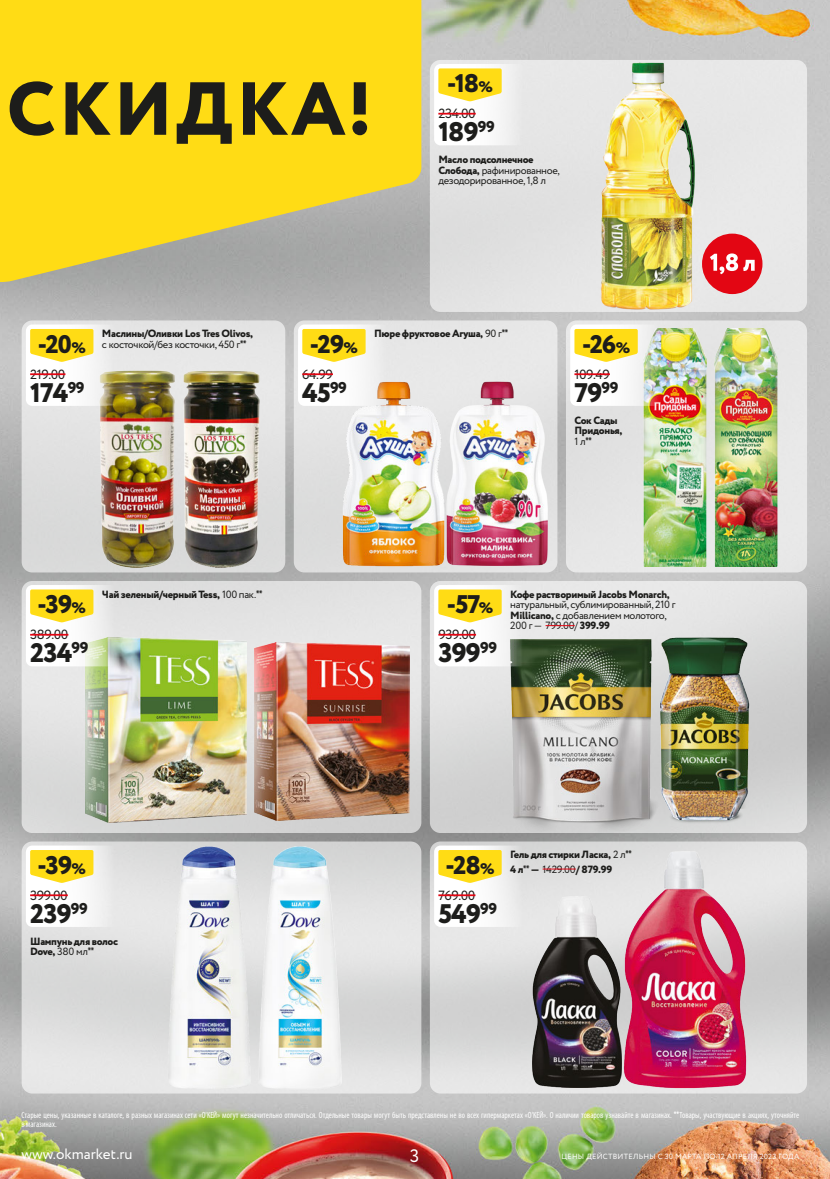
<style>
.page{position:relative;width:830px;height:1179px;background:#fff}
.page>*{position:absolute;margin:0;border:0;box-sizing:border-box;transform-origin:0 0}
.t1{font:800 75px "Circe";letter-spacing:.04em;color:#1d1d1b}
.t2{font:800 26.85px "Circe";letter-spacing:-.03em;color:#1d1d1b}
.t3{font:800 25.5px "Circe";letter-spacing:-.04em;color:#1d1d1b}
.t4{font:18px "Circe";color:#fff}
.t5{font:15px "Circe";color:#fff}
.t6{font:13.35px "Circe";letter-spacing:-.03em;color:#1d1d1b}
.t7{font:800 10.5px/10.5px "Circe";letter-spacing:-.03em;color:#1d1d1b}
.t8{font:10.5px/10.5px "Circe";letter-spacing:-.03em;color:#1d1d1b}
.t9{font:condensed 9px/9px "Myriad Pro";color:#fff;scale:.95 1}
.t10{font:7.5px "Circe";letter-spacing:.03em;color:#fff}
.s1{font-size:15.3px}
.s2{font-weight:800}
.s3{font-weight:400}
.s4{font-family:"PT Sans";font-weight:700;font-stretch:condensed}
.s5{font-family:"PT Sans";font-weight:700}
</style>
<div class="page">
<img style="left:0;top:0;width:830px;height:1179px">
<svg style="left:430px;top:841px;width:377px;height:252px;background:#dbdbdb"></svg>
<img style="left:593px;top:846px;width:179px;height:246px">
<img style="left:532px;top:896px;width:89px;height:191px">
<div style="left:434px;top:845px;width:98px;height:82px;background:linear-gradient(to right,#fff,#e4e4e4);border-radius:6px"></div>
<hr style="left:438px;top:894px;width:37px;height:2px;background:#e30613">
<svg style="left:438px;top:850px;width:64px;height:33px;background:#fee034"></svg>
<hr style="left:543px;top:868px;width:33px;height:1px;background:#e30613">
<div style="left:430px;top:60px;width:377px;height:252px;background:#e6e6e6;border-radius:11px"></div>
<img style="left:601px;top:63px;width:93px;height:246px">
<div style="left:434px;top:64px;width:98px;height:81px;background:linear-gradient(to right,#fff,#eaeaea);border-radius:6px"></div>
<hr style="left:438px;top:113px;width:38px;height:2px;background:#e30613">
<svg style="left:438px;top:68px;width:64px;height:33px;background:#fee034"></svg>
<div style="left:22px;top:581px;width:399px;height:252px;background:linear-gradient(to bottom,#eae8e8,#d7d7d6);border-radius:11px"></div>
<img style="left:255px;top:642px;width:155px;height:178px">
<img style="left:85px;top:638px;width:161px;height:185px">
<svg style="left:26px;top:585px;width:98px;height:81px"></svg>
<hr style="left:30px;top:634px;width:38px;height:1px;background:#e30613">
<svg style="left:30px;top:589px;width:63px;height:33px;background:#fee032"></svg>
<div style="left:294px;top:320px;width:263px;height:252px;background:#e6e6e6;border-radius:11px"></div>
<img style="left:336px;top:382px;width:110px;height:185px">
<img style="left:446px;top:381px;width:101px;height:185px">
<svg style="left:298px;top:324px;width:98px;height:82px;fill:#f8f8f8"></svg>
<hr style="left:302px;top:373px;width:31px;height:2px;background:#e30613">
<svg style="left:302px;top:329px;width:64px;height:33px;background:#fee034"></svg>
<div style="left:430px;top:581px;width:377px;height:252px;background:linear-gradient(to bottom,#e4e4e4,#cfcfcf);border-radius:11px"></div>
<img style="left:509px;top:640px;width:151px;height:193px">
<img style="left:605px;top:630px;width:155px;height:197px">
<svg style="left:434px;top:585px;width:98px;height:81px"></svg>
<hr style="left:438px;top:634px;width:38px;height:1px;background:#e30613">
<svg style="left:438px;top:589px;width:64px;height:33px;background:#fee034"></svg>
<svg style="left:546px;top:625px;width:29px;height:1px"></svg>
<div style="left:702px;top:234px;width:60px;height:60px;background:#e30613;border-radius:50%"></div>
<svg style="left:710px;top:253px;width:45px;height:21px"></svg>
<div style="left:22px;top:320px;width:263px;height:252px;background:#e1e1e1;border-radius:11px"></div>
<img style="left:99px;top:371px;width:76px;height:196px">
<img style="left:183px;top:371px;width:76px;height:196px">
<svg style="left:26px;top:324px;width:98px;height:82px;fill:#f8f8f7"></svg>
<hr style="left:30px;top:373px;width:35px;height:2px;background:#e30613">
<svg style="left:30px;top:329px;width:63px;height:33px;background:#fee032"></svg>
<div style="left:22px;top:841px;width:399px;height:252px;background:#dfdfdf;border-radius:11px"></div>
<img style="left:169px;top:841px;width:249px;height:252px">
<div style="left:26px;top:845px;width:98px;height:82px;background:linear-gradient(to right,#fff,#e8e8e8);border-radius:6px"></div>
<hr style="left:30px;top:894px;width:38px;height:2px;background:#e30613">
<svg style="left:30px;top:850px;width:63px;height:33px;background:#fee032"></svg>
<div style="left:566px;top:320px;width:241px;height:252px;background:#e6e6e6;border-radius:11px"></div>
<img style="left:643px;top:329px;width:64px;height:237px">
<img style="left:714px;top:329px;width:64px;height:237px">
<img style="left:570px;top:324px;width:98px;height:82px;border-radius:6px">
<hr style="left:574px;top:373px;width:36px;height:2px;background:#e30613">
<svg style="left:574px;top:329px;width:64px;height:33px;background:#fee034"></svg>
<svg style="left:0;top:0;width:421px;height:282px;background:#efd22f"></svg>
<h1 class="t1" style="left:7px;top:58px;width:366px">СКИДКА!</h1>
<h3 class="t3" style="left:447px;top:66px;width:47px">-18<span class="s1">%</span></h3>
<h3 class="t6" style="left:438px;top:105px;width:39px">234.00</h3>
<h2 class="t2" style="left:438px;top:114px;width:58px">189<sup>99</sup></h2>
<p class="t8" style="left:438px;top:155px;width:123px"><span class="s2">Масло подсолнечное<br>Слобода,</span> рафинированное, дезодорированное, 1,8 л</p>
<h3 class="t3" style="left:38px;top:327px;width:50px">-20<span class="s1">%</span></h3>
<p class="t7" style="left:102px;top:329px;width:153px">Маслины/Оливки Los Tres Olivos, <span class="s3">c косточкой/без косточки, 450 г</span><span class="s4">**</span></p>
<h3 class="t3" style="left:310px;top:327px;width:50px">-29<span class="s1">%</span></h3>
<p class="t7" style="left:374px;top:329px;width:136px">Пюре фруктовое Агуша, <span class="s3">90 г</span><span class="s4">**</span></p>
<h3 class="t3" style="left:582px;top:327px;width:50px">-26<span class="s1">%</span></h3>
<h3 class="t6" style="left:30px;top:365px;width:37px">219.00</h3>
<h3 class="t6" style="left:302px;top:365px;width:32px">64.99</h3>
<h3 class="t6" style="left:574px;top:365px;width:37px">109.49</h3>
<h2 class="t2" style="left:30px;top:374px;width:56px">174<sup>99</sup></h2>
<h2 class="t2" style="left:302px;top:374px;width:46px">45<sup>99</sup></h2>
<h2 class="t2" style="left:574px;top:374px;width:46px">79<sup>99</sup></h2>
<p class="t7" style="left:574px;top:416px;width:50px">Сок Сады<br>Придонья,<br><span class="s3">1 л</span><span class="s4">**</span></p>
<h3 class="t3" style="left:38px;top:587px;width:50px">-39<span class="s1">%</span></h3>
<h3 class="t6" style="left:30px;top:626px;width:40px">389.00</h3>
<p class="t7" style="left:102px;top:589px;width:162px">Чай зеленый/черный Tess, <span class="s3">100 пак.</span><span class="s4">**</span></p>
<h3 class="t3" style="left:447px;top:587px;width:48px">-57<span class="s1">%</span></h3>
<h3 class="t6" style="left:438px;top:626px;width:39px">939.00</h3>
<p class="t7" style="left:510px;top:589px;width:161px">Кофе растворимый Jacobs Monarch,</p>
<p class="t8" style="left:510px;top:599px;width:167px">натуральный, сублимированный, 210 г<br><span class="s2">Millicano,</span> с добавлением молотого,<br>200 г — 799.00/ <span class="s2">399.99</span></p>
<h2 class="t2" style="left:30px;top:635px;width:60px">234<sup>99</sup></h2>
<h2 class="t2" style="left:438px;top:635px;width:60px">399<sup>99</sup></h2>
<h3 class="t3" style="left:38px;top:847px;width:50px">-39<span class="s1">%</span></h3>
<h3 class="t3" style="left:445px;top:847px;width:51px">-28<span class="s1">%</span></h3>
<p class="t7" style="left:510px;top:848px;width:123px;line-height:14.4px">Гель для стирки Ласка, <span class="s3">2 л</span><span class="s4">**<br></span>4 л<span class="s4">**</span> — <span class="s3">1429.00</span>/ 879.99</p>
<h3 class="t6" style="left:30px;top:886px;width:39px">399.00</h3>
<h3 class="t6" style="left:438px;top:886px;width:39px">769.00</h3>
<h2 class="t2" style="left:30px;top:895px;width:59px">239<sup>99</sup></h2>
<h2 class="t2" style="left:438px;top:895px;width:60px">549<sup>99</sup></h2>
<p class="t7" style="left:30px;top:936px;width:90px">Шампунь для волос<br>Dove, <span class="s3">380 мл</span><span class="s4">**</span></p>
<p class="t9" style="left:22px;top:1110px;width:820px">Старые цены, указанные в каталоге, в разных магазинах сети «О'КЕЙ» могут незначительно отличаться. Отдельные товары могут быть представлены не во всех гипермаркетах «О'КЕЙ». О наличии товаров узнавайте в магазинах. <span class="s5">**</span>Товары, участвующие в акциях, уточняйте в магазинах.</p>
<h3 class="t5" style="left:22px;top:1144px;width:113px">www.okmarket.ru</h3>
<h3 class="t4" style="left:410px;top:1143px;width:11px">3</h3>
<p class="t10" style="left:561px;top:1151px;width:239px">ЦЕНЫ ДЕЙСТВИТЕЛЬНЫ с 30 марта по 12 апреля 2023 ГОДА</p>
</div>
